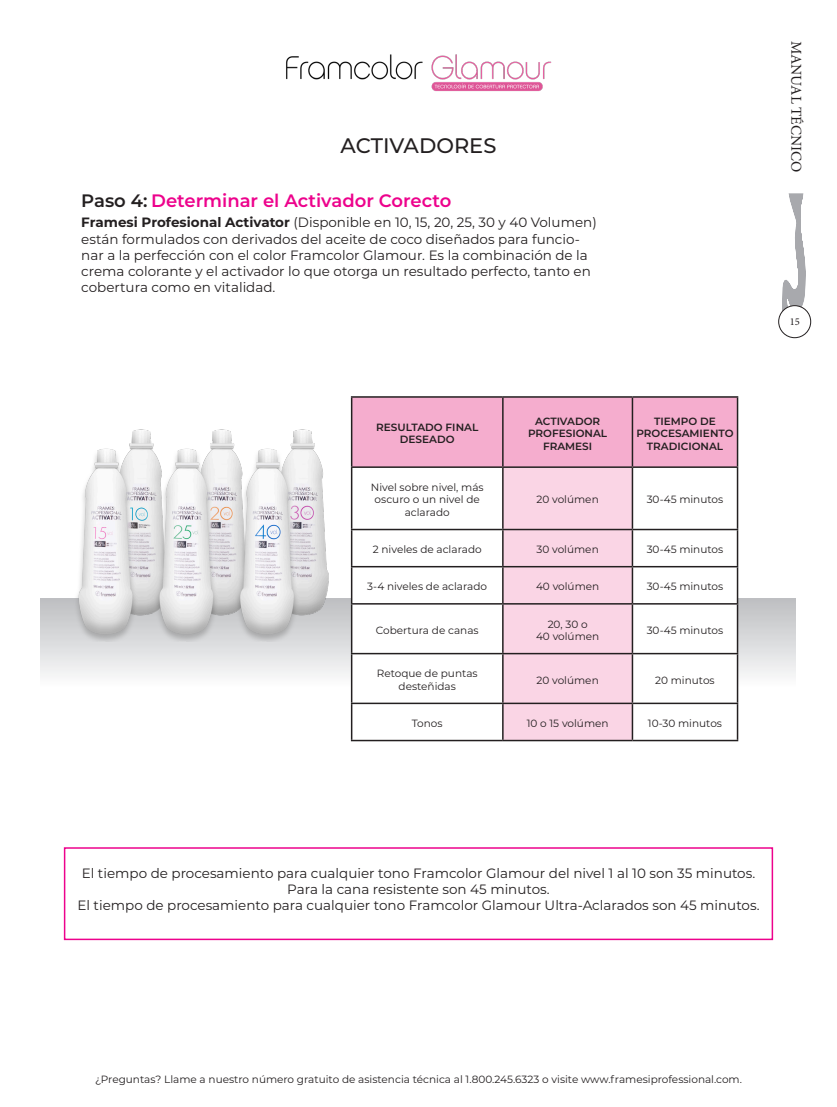
<style>
.page{position:relative;width:837px;height:1107px;background:#fff}
.page>*{position:absolute;margin:0;border:0;box-sizing:border-box;transform-origin:0 0}
.t1{font:500 21px "Montserrat";color:#231f20}
.t2{font:600 18px "Montserrat";color:#ed028c}
.t3{font:15px "Minion Pro";color:#231f20}
.t4{font:13.5px/16.2px "Montserrat";color:#231f20}
.t5{font:10.5px/12.6px "Montserrat";color:#231f20;text-align:center}
.t6{font:600 10.5px/12.6px "Montserrat";color:#231f20;text-align:center}
.t7{font:10.5px "Minion Pro";color:#231f20}
.s1{color:#231f20}
.s2{font-weight:700}
</style>
<div class="page">
<svg style="left:781px;top:193px;width:27px;height:120px"></svg>
<div style="left:779px;top:306px;width:32px;height:32px;background:#fff;border-radius:50%"></div>
<div style="left:778px;top:305px;width:33px;height:33px;border:1px solid #231f20;border-radius:50%"></div>
<img style="left:286px;top:54px;width:266px;height:37px">
<div style="left:40px;top:598px;width:755px;height:89px;background:linear-gradient(to bottom,#babbbe,#fcfcfd)"></div>
<img style="left:40px;top:410px;width:311px;height:232px">
<svg style="left:352px;top:398px;width:385px;height:342px"></svg>
<hr style="left:351px;top:396px;width:152px;height:2px;background:#231f20">
<hr style="left:351px;top:398px;width:1px;height:68px;background:#231f20">
<hr style="left:503px;top:396px;width:129px;height:2px;background:#231f20">
<hr style="left:502px;top:398px;width:2px;height:68px;background:#231f20">
<hr style="left:632px;top:396px;width:106px;height:2px;background:#231f20">
<hr style="left:632px;top:398px;width:1px;height:68px;background:#231f20">
<hr style="left:737px;top:398px;width:1px;height:68px;background:#231f20">
<hr style="left:351px;top:466px;width:152px;height:2px;background:#231f20">
<hr style="left:351px;top:468px;width:1px;height:61px;background:#231f20">
<hr style="left:503px;top:466px;width:129px;height:2px;background:#231f20">
<hr style="left:502px;top:468px;width:2px;height:61px;background:#231f20">
<hr style="left:632px;top:466px;width:106px;height:2px;background:#231f20">
<hr style="left:632px;top:468px;width:1px;height:61px;background:#231f20">
<hr style="left:737px;top:468px;width:1px;height:61px;background:#231f20">
<hr style="left:351px;top:529px;width:152px;height:1px;background:#231f20">
<hr style="left:351px;top:530px;width:1px;height:36px;background:#231f20">
<hr style="left:503px;top:529px;width:129px;height:1px;background:#231f20">
<hr style="left:502px;top:530px;width:2px;height:36px;background:#231f20">
<hr style="left:632px;top:529px;width:106px;height:1px;background:#231f20">
<hr style="left:632px;top:530px;width:1px;height:36px;background:#231f20">
<hr style="left:737px;top:530px;width:1px;height:36px;background:#231f20">
<hr style="left:351px;top:566px;width:152px;height:1px;background:#231f20">
<hr style="left:351px;top:567px;width:1px;height:36px;background:#231f20">
<hr style="left:503px;top:566px;width:129px;height:1px;background:#231f20">
<hr style="left:502px;top:567px;width:2px;height:36px;background:#231f20">
<hr style="left:632px;top:566px;width:106px;height:1px;background:#231f20">
<hr style="left:632px;top:567px;width:1px;height:36px;background:#231f20">
<hr style="left:737px;top:567px;width:1px;height:36px;background:#231f20">
<hr style="left:351px;top:603px;width:152px;height:2px;background:#231f20">
<hr style="left:351px;top:605px;width:1px;height:48px;background:#231f20">
<hr style="left:503px;top:603px;width:129px;height:2px;background:#231f20">
<hr style="left:502px;top:605px;width:2px;height:48px;background:#231f20">
<hr style="left:632px;top:603px;width:106px;height:2px;background:#231f20">
<hr style="left:632px;top:605px;width:1px;height:48px;background:#231f20">
<hr style="left:737px;top:605px;width:1px;height:48px;background:#231f20">
<hr style="left:351px;top:653px;width:152px;height:1px;background:#231f20">
<hr style="left:351px;top:654px;width:1px;height:49px;background:#231f20">
<hr style="left:503px;top:653px;width:129px;height:1px;background:#231f20">
<hr style="left:502px;top:654px;width:2px;height:49px;background:#231f20">
<hr style="left:632px;top:653px;width:106px;height:1px;background:#231f20">
<hr style="left:632px;top:654px;width:1px;height:49px;background:#231f20">
<hr style="left:737px;top:654px;width:1px;height:49px;background:#231f20">
<hr style="left:351px;top:703px;width:152px;height:1px;background:#231f20">
<hr style="left:351px;top:704px;width:1px;height:36px;background:#231f20">
<hr style="left:503px;top:703px;width:129px;height:1px;background:#231f20">
<hr style="left:502px;top:704px;width:2px;height:36px;background:#231f20">
<hr style="left:632px;top:703px;width:106px;height:1px;background:#231f20">
<hr style="left:632px;top:704px;width:1px;height:36px;background:#231f20">
<hr style="left:737px;top:704px;width:1px;height:36px;background:#231f20">
<hr style="left:351px;top:740px;width:152px;height:1px;background:#231f20">
<hr style="left:503px;top:740px;width:129px;height:1px;background:#231f20">
<hr style="left:632px;top:740px;width:106px;height:1px;background:#231f20">
<div style="left:64px;top:847px;width:709px;height:93px;border:2px solid #ed028c"></div>
<p class="t1" style="left:341px;top:131px;width:157px">ACTIVADORES</p>
<p class="t2" style="left:81px;top:187px;width:372px"><span class="s1">Paso 4:</span> Determinar el Activador Corecto</p>
<p class="t4" style="left:81px;top:214px;width:517px"><span class="s2">Framesi Profesional Activator</span> (Disponible en 10, 15, 20, 25, 30 y 40 Volumen) están formulados con derivados del aceite de coco diseñados para funcio&shy;nar a la perfección con el color Framcolor Glamour. Es la combinación de la crema colorante y el activador lo que otorga un resultado perfecto, tanto en cobertura como en vitalidad.</p>
<p class="t6" style="left:376px;top:420px;width:104px">RESULTADO FINAL<br>DESEADO</p>
<p class="t6" style="left:528px;top:414px;width:81px">ACTIVADOR<br>PROFESIONAL<br>FRAMESI</p>
<p class="t6" style="left:636px;top:414px;width:99px">TIEMPO DE<br>PROCESAMIENTO<br>TRADICIONAL</p>
<p class="t5" style="left:371px;top:480px;width:114px">Nivel sobre nivel, más oscuro o un nivel de aclarado</p>
<p class="t5" style="left:537px;top:493px;width:64px">20 volúmen</p>
<p class="t5" style="left:647px;top:493px;width:78px">30-45 minutos</p>
<p class="t5" style="left:373px;top:543px;width:110px">2 niveles de aclarado</p>
<p class="t5" style="left:537px;top:543px;width:64px">30 volúmen</p>
<p class="t5" style="left:647px;top:543px;width:78px">30-45 minutos</p>
<p class="t5" style="left:367px;top:580px;width:121px">3-4 niveles de aclarado</p>
<p class="t5" style="left:536px;top:580px;width:65px">40 volúmen</p>
<p class="t5" style="left:647px;top:580px;width:78px">30-45 minutos</p>
<p class="t5" style="left:376px;top:623px;width:104px">Cobertura de canas</p>
<p class="t5" style="left:536px;top:617px;width:65px">20, 30 o<br>40 volúmen</p>
<p class="t5" style="left:647px;top:623px;width:78px">30-45 minutos</p>
<p class="t5" style="left:377px;top:667px;width:102px">Retoque de puntas desteñidas</p>
<p class="t5" style="left:537px;top:673px;width:64px">20 volúmen</p>
<p class="t5" style="left:655px;top:673px;width:61px">20 minutos</p>
<p class="t5" style="left:412px;top:717px;width:32px">Tonos</p>
<p class="t5" style="left:527px;top:717px;width:83px">10 o 15 volúmen</p>
<p class="t5" style="left:648px;top:717px;width:76px">10-30 minutos</p>
<p class="t3" style="left:806px;top:40px;width:133px;rotate:90deg">MANUAL TÉCNICO</p>
<p class="t7" style="left:790px;top:314px;width:12px">15</p>
<p class="t4" style="left:82px;top:865px;width:675px;text-align:center">El tiempo de procesamiento para cualquier tono Framcolor Glamour del nivel 1 al 10 son 35 minutos.<br>Para la cana resistente son 45 minutos.</p>
<p class="t4" style="left:77px;top:897px;width:684px">El tiempo de procesamiento para cualquier tono Framcolor Glamour Ultra-Aclarados son 45 minutos.</p>
<p class="t5" style="left:95px;top:1072px;width:648px">¿Preguntas? Llame a nuestro número gratuito de asistencia técnica al 1.800.245.6323 o visite www.framesiprofessional.com.</p>
</div>
